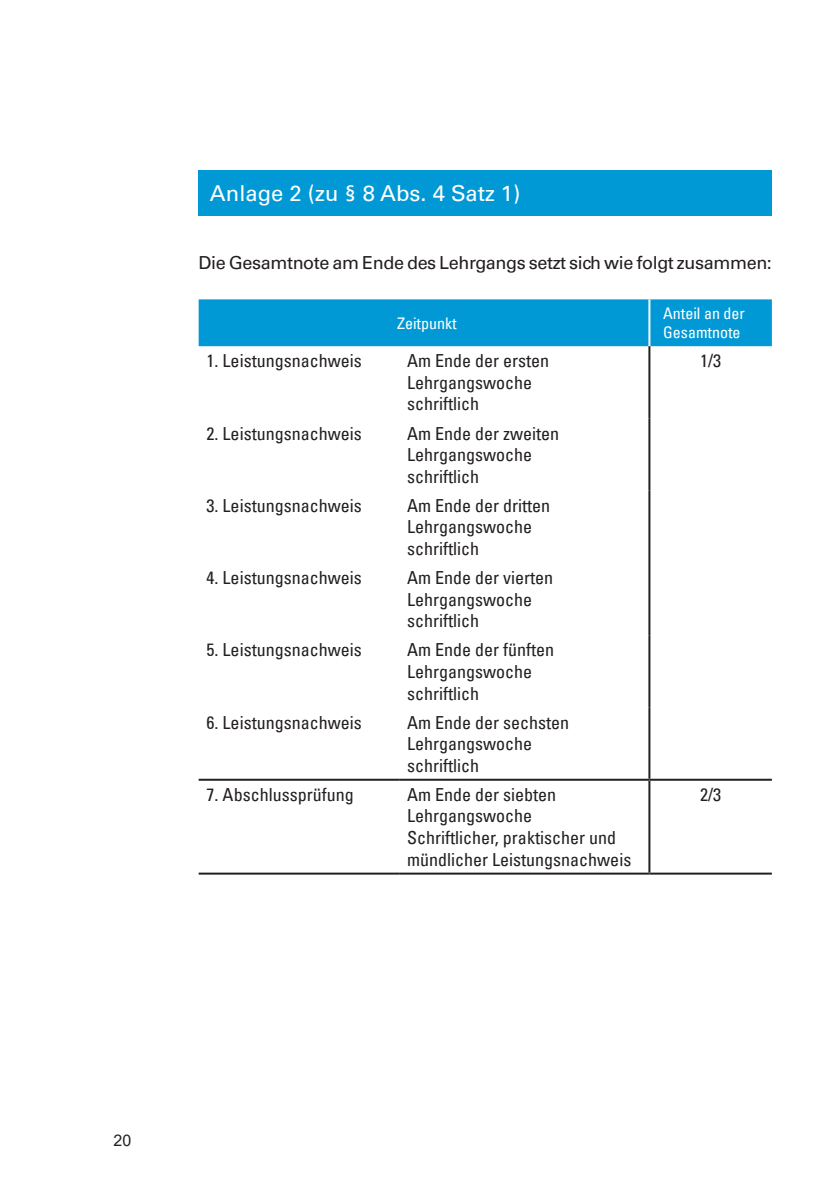
<style>
.page{position:relative;width:840px;height:1191px;background:#fff}
.page>*{position:absolute;margin:0;border:0;box-sizing:border-box;transform-origin:0 0}
.t1{font:22px "Univers LT Pro 55 Roman";color:#fff}
.t2{font:condensed 18px/21.6px "Univers LT Pro";color:#231f20}
.t3{font:18px "Univers LT Pro 55 Roman";letter-spacing:-.02em;color:#231f20}
.t4{font:condensed 16px/19.2px "Univers LT Pro";color:#fff}
.t5{font:16px "Arial";color:#231f20}
</style>
<div class="page">
<div style="left:198px;top:299px;width:573px;height:47px;background:#0099d5"></div>
<hr style="left:648px;top:299px;width:2px;height:47px;background:#fff">
<hr style="left:198px;top:778px;width:201px;height:2px;background:#231f20">
<hr style="left:198px;top:872px;width:201px;height:2px;background:#231f20">
<hr style="left:399px;top:778px;width:250px;height:2px;background:#231f20">
<hr style="left:399px;top:872px;width:250px;height:2px;background:#231f20">
<hr style="left:648px;top:780px;width:2px;height:92px;background:#231f20">
<hr style="left:649px;top:872px;width:122px;height:2px;background:#231f20">
<hr style="left:648px;top:346px;width:2px;height:72px;background:#231f20">
<hr style="left:648px;top:418px;width:2px;height:73px;background:#231f20">
<hr style="left:648px;top:491px;width:2px;height:72px;background:#231f20">
<hr style="left:648px;top:563px;width:2px;height:72px;background:#231f20">
<hr style="left:648px;top:635px;width:2px;height:72px;background:#231f20">
<hr style="left:648px;top:707px;width:2px;height:71px;background:#231f20">
<hr style="left:649px;top:778px;width:122px;height:2px;background:#231f20">
<div style="left:198px;top:170px;width:573px;height:45px;background:#0099d5"></div>
<p class="t1" style="left:210px;top:178px;width:312px">Anlage 2 (zu § 8 Abs. 4 Satz 1)</p>
<p class="t3" style="left:198px;top:250px;width:574px">Die Gesamtnote am Ende des Lehrgangs setzt sich wie folgt zusammen:</p>
<p class="t4" style="left:397px;top:313px;width:61px">Zeitpunkt</p>
<p class="t4" style="left:662px;top:303px;width:83px">Anteil an der<br>Gesamtnote</p>
<p class="t2" style="left:206px;top:349px;width:156px">1. Leistungsnachweis</p>
<p class="t2" style="left:407px;top:349px;width:143px">Am Ende der ersten<br>Lehrgangswoche schriftlich</p>
<p class="t2" style="left:699px;top:349px;width:22px">1/3</p>
<p class="t2" style="left:206px;top:422px;width:156px">2. Leistungsnachweis</p>
<p class="t2" style="left:407px;top:422px;width:153px">Am Ende der zweiten<br>Lehrgangswoche schriftlich</p>
<p class="t2" style="left:206px;top:494px;width:156px">3. Leistungsnachweis</p>
<p class="t2" style="left:407px;top:494px;width:144px">Am Ende der dritten<br>Lehrgangswoche schriftlich</p>
<p class="t2" style="left:206px;top:566px;width:156px">4. Leistungsnachweis</p>
<p class="t2" style="left:407px;top:566px;width:147px">Am Ende der vierten<br>Lehrgangswoche schriftlich</p>
<p class="t2" style="left:206px;top:638px;width:156px">5. Leistungsnachweis</p>
<p class="t2" style="left:407px;top:638px;width:148px">Am Ende der fünften<br>Lehrgangswoche schriftlich</p>
<p class="t2" style="left:206px;top:711px;width:156px">6. Leistungsnachweis</p>
<p class="t2" style="left:407px;top:711px;width:163px">Am Ende der sechsten<br>Lehrgangswoche schriftlich</p>
<p class="t2" style="left:206px;top:783px;width:148px">7. Abschlussprüfung</p>
<p class="t2" style="left:407px;top:783px;width:225px">Am Ende der siebten<br>Lehrgangswoche<br>Schriftlicher, praktischer und mündlicher Leistungsnachweis</p>
<p class="t2" style="left:699px;top:783px;width:22px">2/3</p>
<p class="t5" style="left:113px;top:1129px;width:19px">20</p>
</div>
